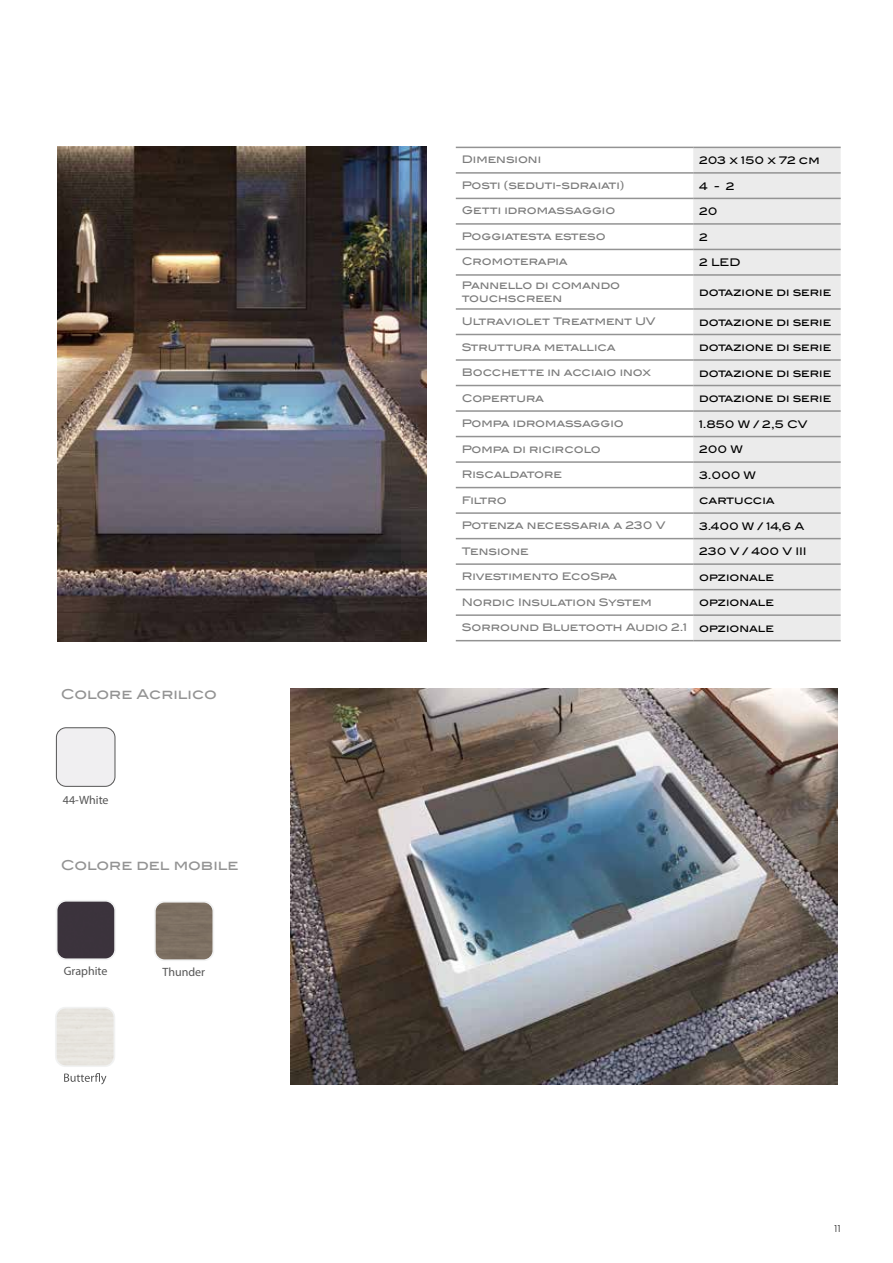
<style>
.page{position:relative;width:893px;height:1263px;background:#fff}
.page>*{position:absolute;margin:0;border:0;box-sizing:border-box;transform-origin:0 0}
.t1{font:500 13.5px "Blair ITC";color:#939393}
.t2{font:12px "Myriad Pro";color:#555}
.t3{font:500 10.5px/12.6px "Blair ITC";color:#7c7c7c}
.t4{font:10.5px "Blair ITC Std";color:#000}
.t5{font:10.5px "Blair ITC Std";letter-spacing:-.025em;color:#000}
.t6{font:10.5px "Praktika";color:#000}
.s1{font-family:"Blair ITC Std";font-weight:400;color:#000}
</style>
<div class="page">
<img style="left:291px;top:689px;width:546px;height:395px">
<img style="left:57px;top:147px;width:370px;height:494px">
<div style="left:693px;top:148px;width:148px;height:492px;background:#ebebeb"></div>
<hr style="left:456px;top:147px;width:237px;height:1px;background:#939393">
<hr style="left:693px;top:147px;width:148px;height:1px;background:#939393">
<hr style="left:456px;top:172px;width:237px;height:2px;background:#939393">
<hr style="left:693px;top:172px;width:148px;height:2px;background:#939393">
<hr style="left:456px;top:198px;width:237px;height:1px;background:#939393">
<hr style="left:693px;top:198px;width:148px;height:1px;background:#939393">
<hr style="left:456px;top:223px;width:237px;height:2px;background:#939393">
<hr style="left:693px;top:223px;width:148px;height:2px;background:#939393">
<hr style="left:456px;top:249px;width:237px;height:1px;background:#939393">
<hr style="left:693px;top:249px;width:148px;height:1px;background:#939393">
<hr style="left:456px;top:274px;width:237px;height:2px;background:#939393">
<hr style="left:693px;top:274px;width:148px;height:2px;background:#939393">
<hr style="left:456px;top:308px;width:237px;height:2px;background:#939393">
<hr style="left:693px;top:308px;width:148px;height:2px;background:#939393">
<hr style="left:456px;top:334px;width:237px;height:1px;background:#939393">
<hr style="left:693px;top:334px;width:148px;height:1px;background:#939393">
<hr style="left:456px;top:359px;width:237px;height:2px;background:#939393">
<hr style="left:693px;top:359px;width:148px;height:2px;background:#939393">
<hr style="left:456px;top:385px;width:237px;height:1px;background:#939393">
<hr style="left:693px;top:385px;width:148px;height:1px;background:#939393">
<hr style="left:456px;top:410px;width:237px;height:2px;background:#939393">
<hr style="left:693px;top:410px;width:148px;height:2px;background:#939393">
<hr style="left:456px;top:436px;width:237px;height:1px;background:#939393">
<hr style="left:693px;top:436px;width:148px;height:1px;background:#939393">
<hr style="left:456px;top:461px;width:237px;height:2px;background:#939393">
<hr style="left:693px;top:461px;width:148px;height:2px;background:#939393">
<hr style="left:456px;top:487px;width:237px;height:1px;background:#939393">
<hr style="left:693px;top:487px;width:148px;height:1px;background:#939393">
<hr style="left:456px;top:512px;width:237px;height:2px;background:#939393">
<hr style="left:693px;top:512px;width:148px;height:2px;background:#939393">
<hr style="left:456px;top:538px;width:237px;height:1px;background:#939393">
<hr style="left:693px;top:538px;width:148px;height:1px;background:#939393">
<hr style="left:456px;top:563px;width:237px;height:2px;background:#939393">
<hr style="left:693px;top:563px;width:148px;height:2px;background:#939393">
<hr style="left:456px;top:589px;width:237px;height:1px;background:#939393">
<hr style="left:693px;top:589px;width:148px;height:1px;background:#939393">
<hr style="left:456px;top:614px;width:237px;height:2px;background:#939393">
<hr style="left:693px;top:614px;width:148px;height:2px;background:#939393">
<hr style="left:456px;top:640px;width:237px;height:1px;background:#939393">
<hr style="left:693px;top:640px;width:148px;height:1px;background:#939393">
<div style="left:56px;top:728px;width:59px;height:58px;background:#f0eff1"></div>
<div style="left:56px;top:727px;width:59px;height:59px;border:1px solid #555;border-radius:10px"></div>
<div style="left:59px;top:903px;width:54px;height:54px;background:#3b333c"></div>
<div style="left:56px;top:900px;width:60px;height:60px;border:2px solid #f1f2f2;border-radius:10px"></div>
<div style="left:157px;top:904px;width:54px;height:54px;background:#7d7062"></div>
<div style="left:154px;top:901px;width:60px;height:60px;border:2px solid #f1f2f2;border-radius:10px"></div>
<svg style="left:64px;top:1073px;width:42px;height:11px"></svg>
<div style="left:55px;top:1007px;width:60px;height:60px;border:2px solid #f1f2f2;border-radius:10px"></div>
<p class="t1" style="left:61px;top:686px;width:157px">Colore Acrilico</p>
<p class="t2" style="left:63px;top:792px;width:47px">44-White</p>
<p class="t1" style="left:61px;top:857px;width:179px">Colore del mobile</p>
<p class="t2" style="left:64px;top:963px;width:45px">Graphite</p>
<p class="t2" style="left:163px;top:964px;width:44px">Thunder</p>
<p class="t3" style="left:462px;top:153px;width:81px">Dimensioni</p>
<p class="t5" style="left:699px;top:154px;width:122px">203 x 150 x 72 cm</p>
<p class="t3" style="left:462px;top:179px;width:164px">Posti (seduti-sdraiati)</p>
<p class="t4" style="left:699px;top:179px;width:37px">4 - 2</p>
<p class="t3" style="left:462px;top:204px;width:155px">Getti idromassaggio</p>
<p class="t4" style="left:699px;top:205px;width:20px">20</p>
<p class="t3" style="left:462px;top:230px;width:145px">Poggiatesta esteso</p>
<p class="t4" style="left:699px;top:230px;width:10px">2</p>
<p class="t3" style="left:462px;top:255px;width:107px">Cromoterapia</p>
<p class="t4" style="left:699px;top:256px;width:43px">2 LED</p>
<p class="t3" style="left:462px;top:279px;width:160px">Pannello di comando touchscreen</p>
<p class="t4" style="left:699px;top:286px;width:133px">dotazione di serie</p>
<p class="t3" style="left:462px;top:315px;width:195px">Ultraviolet Treatment UV</p>
<p class="t4" style="left:699px;top:316px;width:133px">dotazione di serie</p>
<p class="t3" style="left:462px;top:340px;width:155px">Struttura metallica</p>
<p class="t4" style="left:699px;top:341px;width:133px">dotazione di serie</p>
<p class="t3" style="left:462px;top:366px;width:191px">Bocchette in acciaio inox</p>
<p class="t4" style="left:699px;top:367px;width:133px">dotazione di serie</p>
<p class="t3" style="left:462px;top:391px;width:84px">Copertura</p>
<p class="t4" style="left:699px;top:392px;width:133px">dotazione di serie</p>
<p class="t3" style="left:462px;top:417px;width:163px">Pompa idromassaggio</p>
<p class="t4" style="left:699px;top:418px;width:110px">1.850 W / 2,5 CV</p>
<p class="t3" style="left:462px;top:442px;width:140px">Pompa di ricircolo</p>
<p class="t4" style="left:699px;top:443px;width:45px">200 W</p>
<p class="t3" style="left:462px;top:468px;width:102px">Riscaldatore</p>
<p class="t4" style="left:699px;top:469px;width:58px">3.000 W</p>
<p class="t3" style="left:462px;top:493px;width:46px">Filtro</p>
<p class="t4" style="left:699px;top:494px;width:77px">cartuccia</p>
<p class="t3" style="left:462px;top:519px;width:205px">Potenza necessaria a 230 V</p>
<p class="t4" style="left:699px;top:520px;width:107px">3.400 W / 14,6 A</p>
<p class="t3" style="left:462px;top:544px;width:69px">Tensione</p>
<p class="t4" style="left:699px;top:545px;width:109px">230 V / 400 V III</p>
<p class="t3" style="left:462px;top:570px;width:157px">Rivestimento EcoSpa</p>
<p class="t4" style="left:699px;top:571px;width:76px">opzionale</p>
<p class="t3" style="left:462px;top:595px;width:192px">Nordic Insulation System</p>
<p class="t4" style="left:699px;top:596px;width:76px">opzionale</p>
<p class="t3" style="left:462px;top:621px;width:314px">Sorround Bluetooth Audio 2.1 <span class="s1">opzionale</span></p>
<p class="t6" style="left:834px;top:1221px;width:8px">11</p>
</div>
